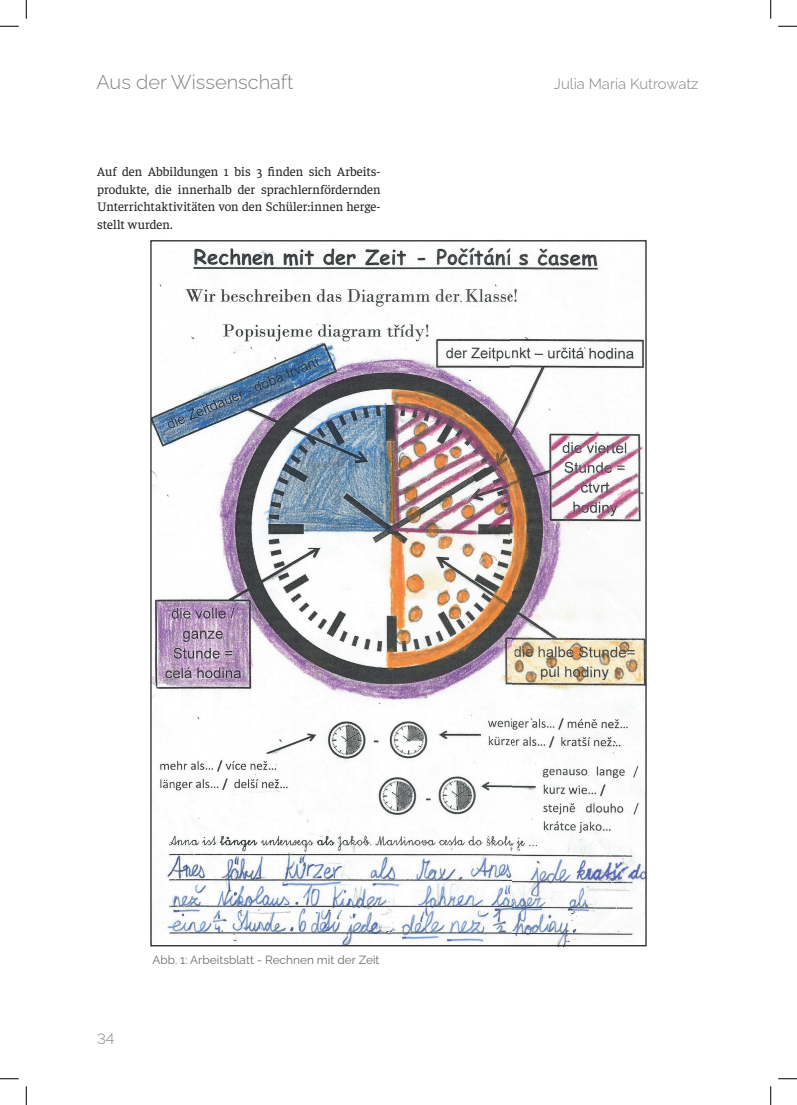
<style>
.page{position:relative;width:797px;height:1105px;background:#fff}
.page>*{position:absolute;margin:0;border:0;box-sizing:border-box;transform-origin:0 0}
.t1{font:300 20px "Raleway";color:#808285}
.t2{font:300 15px "Raleway";color:#808285}
.t3{font:13.12px/17.5px "Faustina";color:#231f20;text-align:justify}
.t4{font:11.88px "Raleway";color:#6c6d70}
</style>
<div class="page">
<img style="left:152px;top:247px;width:492px;height:697px">
<svg style="left:0;top:25px;width:19px;height:2px"></svg>
<svg style="left:778px;top:25px;width:19px;height:2px"></svg>
<svg style="left:0;top:1078px;width:19px;height:1px"></svg>
<svg style="left:778px;top:1078px;width:19px;height:1px"></svg>
<svg style="left:25px;top:0;width:2px;height:19px"></svg>
<svg style="left:25px;top:1086px;width:2px;height:19px"></svg>
<svg style="left:770px;top:0;width:1px;height:19px"></svg>
<svg style="left:770px;top:1086px;width:1px;height:19px"></svg>
<h1 class="t1" style="left:96px;top:66px;width:199px">Aus der Wissenschaft</h1>
<p class="t2" style="left:554px;top:71px;width:146px">Julia Maria Kutrowatz</p>
<p class="t3" style="left:97px;top:162px;width:285px">Auf den Abbildungen 1 bis 3 finden sich Arbeits&shy;produkte, die innerhalb der sprachlernfördernden Unterrichtaktivitäten von den Schüler:innen herge&shy;stellt wurden.</p>
<p class="t2" style="left:97px;top:1027px;width:19px">34</p>
<p class="t4" style="left:152px;top:950px;width:229px">Abb. 1: Arbeitsblatt - Rechnen mit der Zeit</p>
</div>
